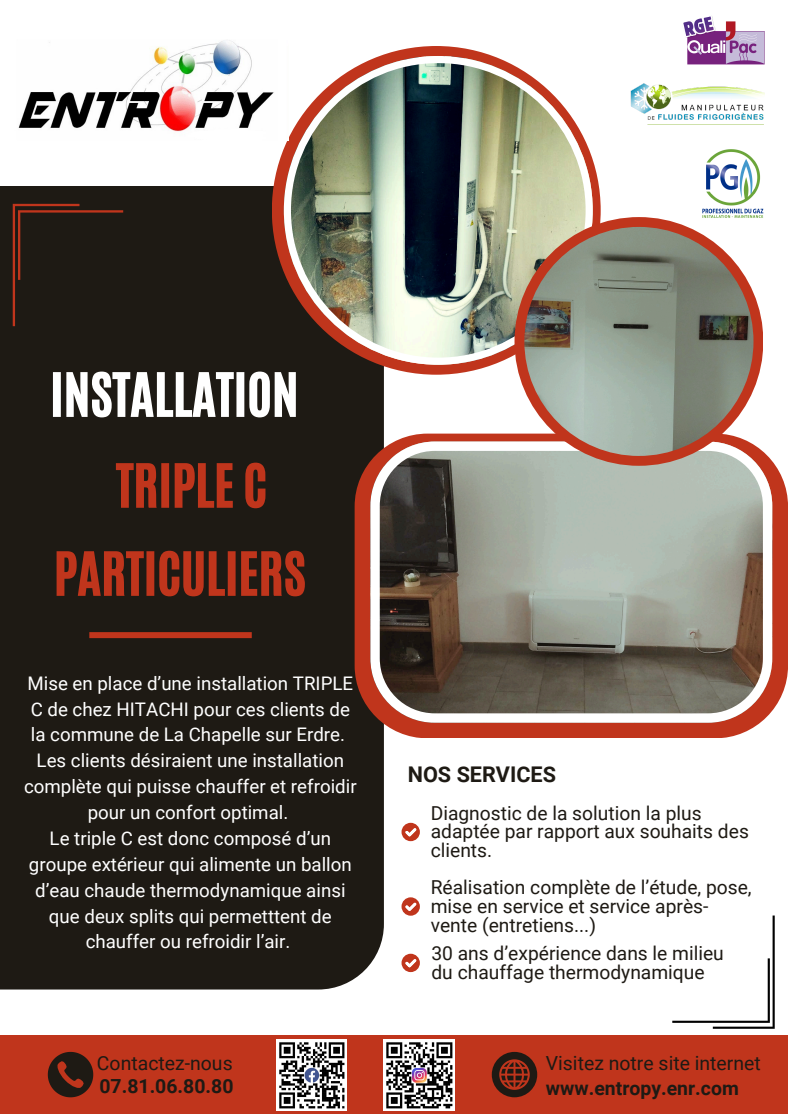
<style>
.page{position:relative;width:788px;height:1114px;background:#fff}
.page>*{position:absolute;margin:0;border:0;box-sizing:border-box;transform-origin:0 0}
.t1{font:50.7px "CA Generated";color:#fff}
.t2{font:50.5px "CA Generated";color:#c0351c}
.t3{font:700 21.6px "Roboto";color:#1e1a14}
.t4{font:19.45px "Roboto";color:#1e1a14}
.t5{font:700 19.45px "Roboto";color:#1e1a14}
.t6{font:19.25px/18.8px "Roboto";color:#1e1a14}
.t7{font:18.7px/25.9px "Roboto";color:#fff;text-align:center}
</style>
<div class="page">
<div style="left:0;top:186px;width:384px;height:803px;background:#1e1a14"></div>
<div style="left:354px;top:434px;width:433px;height:304px;background:#c0351c;border-radius:73px"></div>
<svg style="left:370px;top:441px;width:402px;height:282px;background:#8e8a7f"></svg>
<div style="left:272px;top:46px;width:328px;height:329px;background:#c0351c;border-radius:50%"></div>
<img style="left:284px;top:56px;width:308px;height:309px">
<div style="left:514px;top:217px;width:249px;height:249px;background:#c0351c;border-radius:50%"></div>
<img style="left:524px;top:227px;width:229px;height:229px;border-radius:50%">
<div style="left:89px;top:632px;width:163px;height:6px;background:#c0351c"></div>
<div style="left:0;top:1035px;width:787px;height:79px;background:#c0351c"></div>
<svg style="left:48px;top:1052px;width:45px;height:45px"></svg>
<svg style="left:491px;top:1052px;width:46px;height:45px"></svg>
<img style="left:18px;top:40px;width:270px;height:100px">
<img style="left:683px;top:16px;width:81px;height:49px">
<img style="left:702px;top:149px;width:62px;height:69px">
<img style="left:630px;top:83px;width:134px;height:42px">
<img style="left:276px;top:1039px;width:71px;height:71px">
<img style="left:384px;top:1039px;width:71px;height:71px">
<svg style="left:13px;top:204px;width:110px;height:122px;background:#271b14"></svg>
<svg style="left:672px;top:915px;width:102px;height:114px"></svg>
<svg style="left:401px;top:823px;width:19px;height:18px"></svg>
<svg style="left:401px;top:897px;width:19px;height:19px"></svg>
<svg style="left:401px;top:954px;width:19px;height:18px"></svg>
<p class="t1" style="left:50px;top:358px;width:250px">INSTALLATION</p>
<p class="t2" style="left:116px;top:449px;width:152px">TRIPLE C</p>
<p class="t2" style="left:54px;top:537px;width:253px">PARTICULIERS</p>
<p class="t7" style="left:27px;top:670px;width:327px;text-align:left">Mise en place d’une installation TRIPLE<br>C de chez HITACHI pour ces clients de la commune de La Chapelle sur Erdre.</p>
<h1 class="t7" style="left:24px;top:748px;width:334px">Les clients désiraient une installation complète qui puisse chauffer et refroidir pour un confort optimal.</h1>
<h1 class="t7" style="left:29px;top:825px;width:324px">Le triple C est donc composé d’un groupe extérieur qui alimente un ballon d’eau chaude thermodynamique ainsi que deux splits qui permetttent de chauffer ou refroidir l’air.</h1>
<h1 class="t3" style="left:407px;top:761px;width:150px">NOS SERVICES</h1>
<p class="t6" style="left:430px;top:803px;width:319px">Diagnostic de la solution la plus adaptée par rapport aux souhaits des clients.</p>
<p class="t6" style="left:430px;top:878px;width:322px">Réalisation complète de l’étude, pose, mise en service et service après&shy;vente (entretiens...)</p>
<p class="t6" style="left:431px;top:944px;width:294px">30 ans d’expérience dans le milieu du chauffage thermodynamique</p>
<p class="t4" style="left:97px;top:1052px;width:137px">Contactez-nous</p>
<p class="t4" style="left:545px;top:1052px;width:216px">Visitez notre site internet</p>
<p class="t5" style="left:99px;top:1074px;width:136px">07.81.06.80.80</p>
<h2 class="t5" style="left:545px;top:1077px;width:194px">www.entropy.enr.com</h2>
</div>
